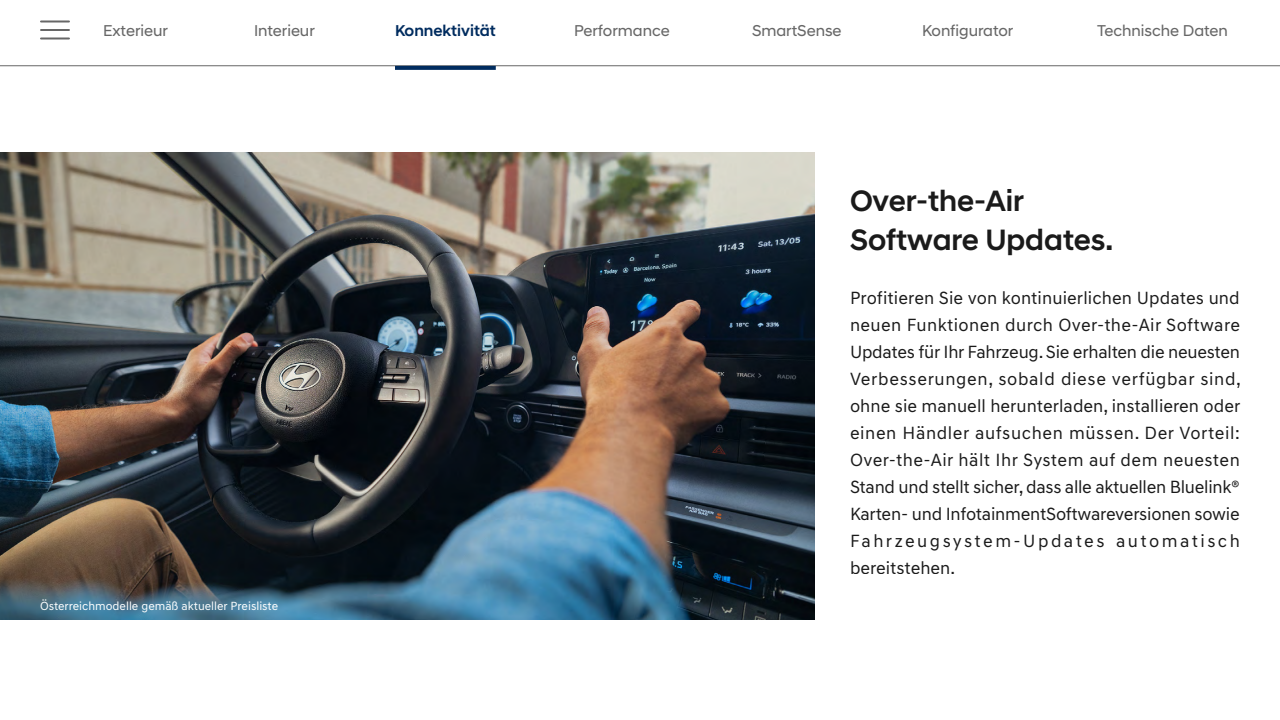
<style>
.page{position:relative;width:1280px;height:720px;background:#fff}
.page>*{position:absolute;margin:0;border:0;box-sizing:border-box;transform-origin:0 0}
.t1{font:500 30px/39px "Hyundai Sans Head";color:#000}
.t2{font:18px/27px "Hyundai Sans Text";letter-spacing:.13em;color:#000;text-align:justify}
.t3{font:16px "Hyundai Sans Head";color:#676767}
.t4{font:500 16px "Hyundai Sans Head";color:#002c5f}
.t5{font:12px "Hyundai Sans Text";color:#fff}
</style>
<div class="page">
<img style="left:0;top:152px;width:815px;height:468px">
<hr style="left:0;top:66px;width:1280px;height:1px;background:#676767">
<hr style="left:41px;top:20px;width:28px;height:2px;background:#676767">
<hr style="left:41px;top:38px;width:28px;height:2px;background:#676767">
<hr style="left:41px;top:29px;width:28px;height:2px;background:#676767">
<svg style="left:395px;top:66px;width:101px;height:4px"></svg>
<p class="t3" style="left:103px;top:21px;width:66px">Exterieur</p>
<p class="t3" style="left:254px;top:21px;width:62px">Interieur</p>
<p class="t4" style="left:395px;top:21px;width:102px">Konnektivität</p>
<p class="t3" style="left:574px;top:21px;width:97px">Performance</p>
<p class="t3" style="left:752px;top:21px;width:91px">SmartSense</p>
<p class="t3" style="left:922px;top:21px;width:93px">Konfigurator</p>
<p class="t3" style="left:1097px;top:21px;width:132px">Technische Daten</p>
<p class="t5" style="left:40px;top:599px;width:240px">Österreichmodelle gemäß aktueller Preisliste</p>
<h1 class="t1" style="left:850px;top:181px;width:265px">Over-the-Air<br>Software Updates.</h1>
<p class="t2" style="left:850px;top:284px;width:393px">Profitieren Sie von kontinuierlichen Updates und neuen Funktionen durch Over-the-Air Software Updates für Ihr Fahrzeug. Sie erhalten die neuesten Verbesserungen, sobald diese verfügbar sind, ohne sie manuell herunterladen, installieren oder einen Händler aufsuchen müssen. Der Vorteil:<br>Over-the-Air hält Ihr System auf dem neuesten Stand und stellt sicher, dass alle aktuellen Bluelink® Karten- und InfotainmentSoftwareversionen sowie Fahrzeugsystem-Updates automatisch bereitstehen.</p>
</div>
